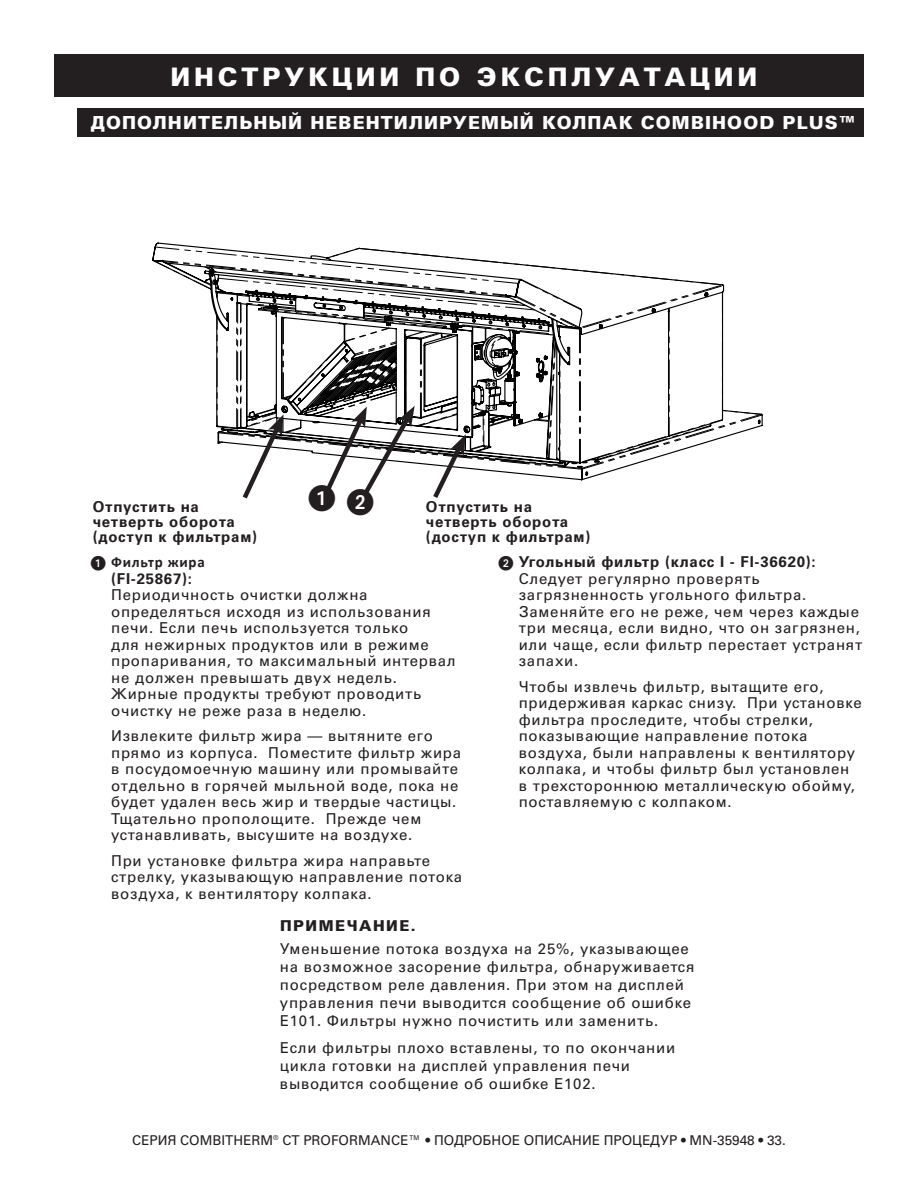
<style>
.page{position:relative;width:918px;height:1188px;background:#fff}
.page>*{position:absolute;margin:0;border:0;box-sizing:border-box;transform-origin:0 0}
.t1{font:900 25.5px "Univers Cyr";letter-spacing:.15em;color:#fff}
.t2{font:900 18px "Univers Cyr";letter-spacing:.06em;color:#fff}
.t3{font:15px/16.5px "Univers Cyr";letter-spacing:.05em;color:#231f20}
.t4{font:700 15px/15px "Univers Cyr";letter-spacing:.05em;color:#231f20}
.t5{font:900 15px "Univers Cyr";letter-spacing:.1em;color:#231f20}
.t6{font:700 15px "Calibri";letter-spacing:.05em;color:#231f20}
.t7{font:13.5px "Univers Cyr";color:#231f20}
</style>
<div class="page">
<div style="left:54px;top:54px;width:810px;height:43px;background:#231f20"></div>
<div style="left:77px;top:108px;width:787px;height:28px;background:#231f20"></div>
<svg style="left:152px;top:246px;width:611px;height:253px"></svg>
<h1 class="t1" style="left:170px;top:61px;width:588px">ИНСТРУКЦИИ ПО ЭКСПЛУАТАЦИИ</h1>
<p class="t2" style="left:91px;top:112px;width:767px">ДОПОЛНИТЕЛЬНЫЙ НЕВЕНТИЛИРУЕМЫЙ КОЛПАК COMBIHOOD PLUS™</p>
<p class="t4" style="left:93px;top:499px;width:166px">Отпустить на четверть оборота (доступ к фильтрам)</p>
<p class="t4" style="left:426px;top:499px;width:166px">Отпустить на четверть оборота (доступ к фильтрам)</p>
<p class="t6" style="left:111px;top:553px;width:95px">Фильтр жира</p>
<p class="t4" style="left:111px;top:571px;width:82px">(FI-25867):</p>
<p class="t3" style="left:111px;top:587px;width:346px">Периодичность очистки должна определяться исходя из использования печи. Если печь используется только<br>для нежирных продуктов или в режиме пропаривания, то максимальный интервал не должен превышать двух недель.<br>Жирные продукты требуют проводить очистку не реже раза в неделю.</p>
<p class="t3" style="left:111px;top:728px;width:352px">Извлеките фильтр жира — вытяните его прямо из корпуса. Поместите фильтр жира в посудомоечную машину или промывайте отдельно в горячей мыльной воде, пока не будет удален весь жир и твердые частицы.<br>Тщательно прополощите. Прежде чем устанавливать, высушите на воздухе.</p>
<p class="t3" style="left:111px;top:852px;width:352px">При установке фильтра жира направьте стрелку, указывающую направление потока воздуха, к вентилятору колпака.</p>
<p class="t4" style="left:519px;top:554px;width:299px">Угольный фильтр (класс I - FI-36620):</p>
<p class="t3" style="left:519px;top:570px;width:354px">Следует регулярно проверять загрязненность угольного фильтра.<br>Заменяйте его не реже, чем через каждые три месяца, если видно, что он загрязнен, или чаще, если фильтр перестает устранять запахи.</p>
<p class="t3" style="left:519px;top:678px;width:345px">Чтобы извлечь фильтр, вытащите его, придерживая каркас снизу. При установке фильтра проследите, чтобы стрелки, показывающие направление потока воздуха, были направлены к вентилятору колпака, и чтобы фильтр был установлен<br>в трехстороннюю металлическую обойму, поставляемую с колпаком.</p>
<p class="t5" style="left:280px;top:917px;width:137px">ПРИМЕЧАНИЕ.</p>
<p class="t3" style="left:280px;top:940px;width:416px;line-height:18px">Уменьшение потока воздуха на 25%, указывающее на возможное засорение фильтра, обнаруживается посредством реле давления. При этом на дисплей управления печи выводится сообщение об ошибке E101. Фильтры нужно почистить или заменить.</p>
<p class="t3" style="left:280px;top:1039px;width:397px;line-height:18px">Если фильтры плохо вставлены, то по окончании цикла готовки на дисплей управления печи выводится сообщение об ошибке E102.</p>
<p class="t7" style="left:132px;top:1132px;width:655px">СЕРИЯ COMBITHERM® CT PROFORMANCE™ • ПОДРОБНОЕ ОПИСАНИЕ ПРОЦЕДУР • MN-35948 • 33.</p>
</div>
